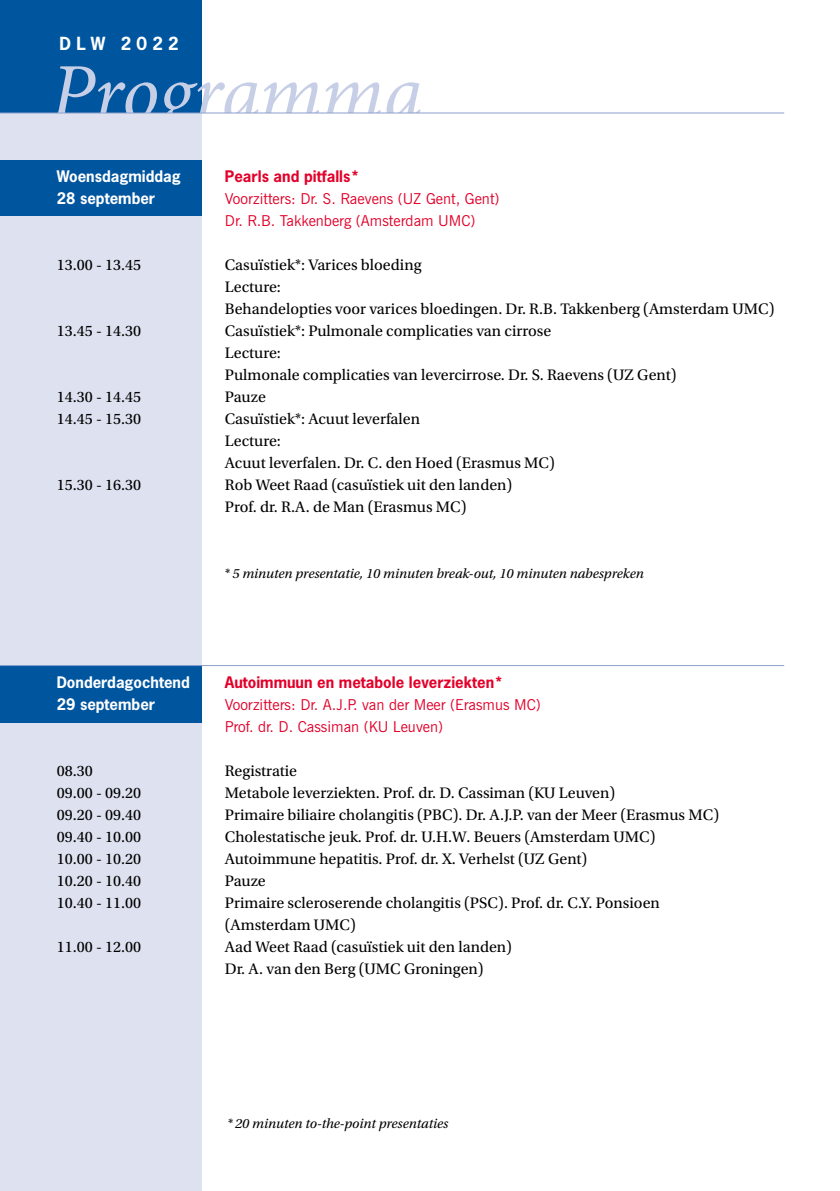
<style>
.page{position:relative;width:840px;height:1191px;background:#fff}
.page>*{position:absolute;margin:0;border:0;box-sizing:border-box;transform-origin:0 0}
.t1{font:italic 80px "Minion Pro";letter-spacing:-.01em;color:#c7cfe7}
.t2{font:700 17px "News Gothic";letter-spacing:.305em;color:#fff}
.t3{font:16px/22px "Utopia Std";color:#000}
.t4{font:15px/22px "News Gothic BT";color:#e2002a}
.t5{font:700 15px "News Gothic";color:#fff}
.t6{font:700 15px "News Gothic";color:#e2002a}
.t7{font:italic 14px "Utopia Std";color:#000}
</style>
<div class="page">
<div style="left:0;top:0;width:201px;height:119px;background:#00559f"></div>
<div style="left:0;top:113px;width:201px;height:1078px;background:#dee2f0"></div>
<div style="left:0;top:160px;width:201px;height:55px;background:#00559f"></div>
<div style="left:0;top:666px;width:201px;height:57px;background:#00559f"></div>
<hr style="left:0;top:113px;width:783px;height:1px;background:#8ba1cd">
<hr style="left:0;top:665px;width:783px;height:1px;background:#8ba1cd">
<p class="t2" style="left:60px;top:33px;width:121px">DLW 2022</p>
<h1 class="t1" style="left:50px;top:38px;width:374px">Programma</h1>
<p class="t5" style="left:57px;top:166px;width:125px">Woensdagmiddag</p>
<p class="t6" style="left:225px;top:166px;width:136px">Pearls and pitfalls*</p>
<p class="t5" style="left:57px;top:188px;width:100px">28 september</p>
<p class="t4" style="left:225px;top:188px;width:276px">Voorzitters: Dr. S. Raevens (UZ Gent, Gent)<br>Dr. R.B. Takkenberg (Amsterdam UMC)</p>
<p class="t3" style="left:57px;top:254px;width:86px">13.00 - 13.45</p>
<p class="t3" style="left:225px;top:254px;width:550px">Casuïstiek*: Varices bloeding<br>Lecture:<br>Behandelopties voor varices bloedingen. Dr. R.B. Takkenberg (Amsterdam UMC)</p>
<p class="t3" style="left:57px;top:320px;width:86px">13.45 - 14.30</p>
<p class="t3" style="left:225px;top:320px;width:453px">Casuïstiek*: Pulmonale complicaties van cirrose<br>Lecture:<br>Pulmonale complicaties van levercirrose. Dr. S. Raevens (UZ Gent)</p>
<p class="t3" style="left:57px;top:386px;width:86px">14.30 - 14.45</p>
<p class="t3" style="left:225px;top:386px;width:42px">Pauze</p>
<p class="t3" style="left:57px;top:408px;width:86px">14.45 - 15.30</p>
<p class="t3" style="left:225px;top:408px;width:331px">Casuïstiek*: Acuut leverfalen<br>Lecture:<br>Acuut leverfalen. Dr. C. den Hoed (Erasmus MC)</p>
<p class="t3" style="left:57px;top:474px;width:86px">15.30 - 16.30</p>
<p class="t3" style="left:225px;top:474px;width:289px">Rob Weet Raad (casuïstiek uit den landen)<br>Prof. dr. R.A. de Man (Erasmus MC)</p>
<p class="t7" style="left:224px;top:566px;width:421px">* 5 minuten presentatie, 10 minuten break-out, 10 minuten nabespreken</p>
<p class="t5" style="left:57px;top:672px;width:135px">Donderdagochtend</p>
<p class="t6" style="left:225px;top:672px;width:280px">Autoimmuun en metabole leverziekten*</p>
<p class="t5" style="left:57px;top:694px;width:100px">29 september</p>
<p class="t4" style="left:225px;top:694px;width:317px">Voorzitters: Dr. A.J.P. van der Meer (Erasmus MC)<br>Prof. dr. D. Cassiman (KU Leuven)</p>
<p class="t3" style="left:57px;top:760px;width:37px">08.30</p>
<p class="t3" style="left:225px;top:760px;width:74px">Registratie</p>
<p class="t3" style="left:57px;top:782px;width:86px">09.00 - 09.20</p>
<p class="t3" style="left:225px;top:782px;width:391px">Metabole leverziekten. Prof. dr. D. Cassiman (KU Leuven)</p>
<p class="t3" style="left:57px;top:804px;width:86px">09.20 - 09.40</p>
<p class="t3" style="left:225px;top:804px;width:495px">Primaire biliaire cholangitis (PBC). Dr. A.J.P. van der Meer (Erasmus MC)</p>
<p class="t3" style="left:57px;top:826px;width:86px">09.40 - 10.00</p>
<p class="t3" style="left:225px;top:826px;width:432px">Cholestatische jeuk. Prof. dr. U.H.W. Beuers (Amsterdam UMC)</p>
<p class="t3" style="left:57px;top:848px;width:86px">10.00 - 10.20</p>
<p class="t3" style="left:225px;top:848px;width:364px">Autoimmune hepatitis. Prof. dr. X. Verhelst (UZ Gent)</p>
<p class="t3" style="left:57px;top:870px;width:86px">10.20 - 10.40</p>
<p class="t3" style="left:225px;top:870px;width:42px">Pauze</p>
<p class="t3" style="left:57px;top:892px;width:86px">10.40 - 11.00</p>
<p class="t3" style="left:225px;top:892px;width:436px">Primaire scleroserende cholangitis (PSC). Prof. dr. C.Y. Ponsioen (Amsterdam UMC)</p>
<p class="t3" style="left:57px;top:936px;width:86px">11.00 - 12.00</p>
<p class="t3" style="left:225px;top:936px;width:288px">Aad Weet Raad (casuïstiek uit den landen)<br>Dr. A. van den Berg (UMC Groningen)</p>
<p class="t7" style="left:227px;top:1116px;width:222px">* 20 minuten to-the-point presentaties</p>
</div>
